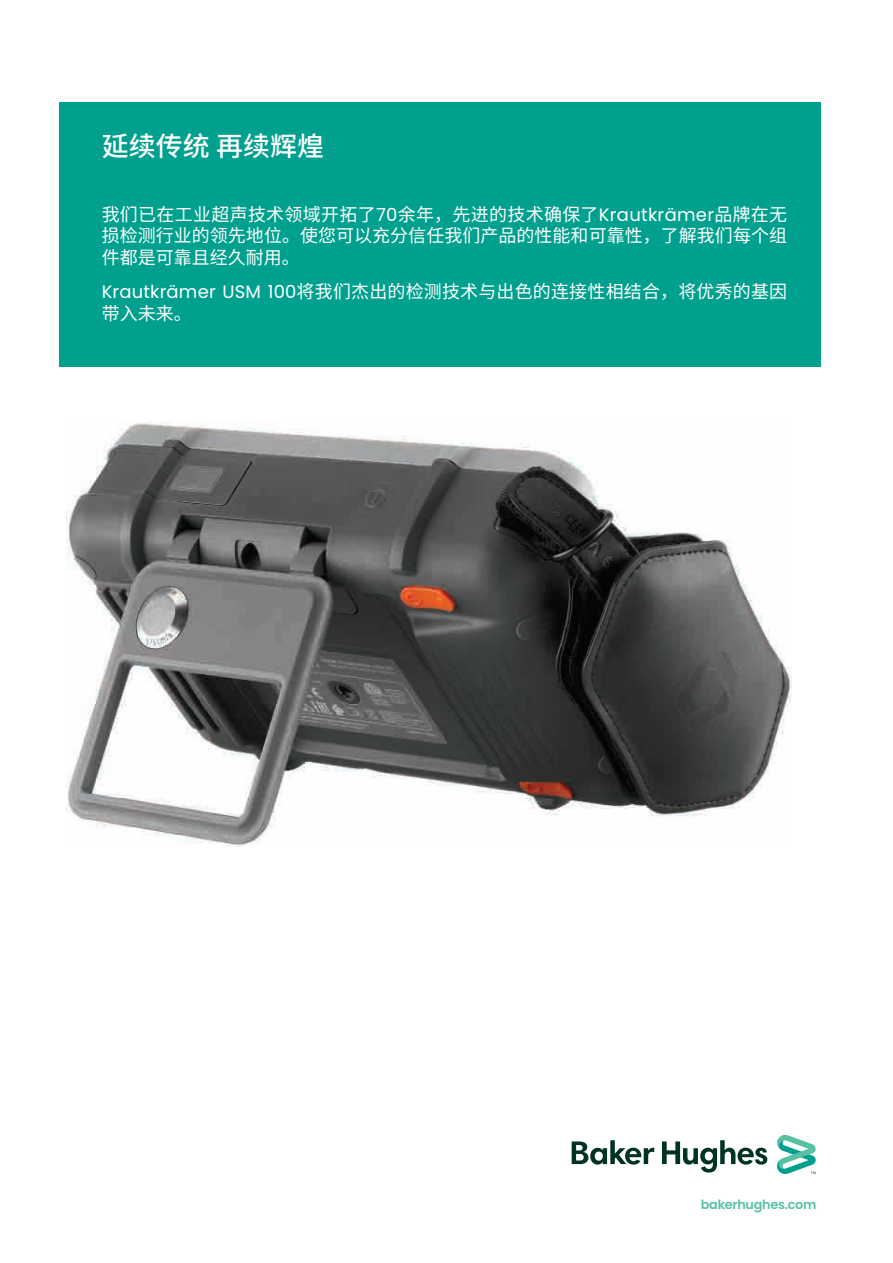
<style>
.page{position:relative;width:893px;height:1263px;background:#fff}
.page>*{position:absolute;margin:0;border:0;box-sizing:border-box;transform-origin:0 0}
.t1{font:500 27px "Source Han Sans CN";color:#fff}
.t2{font:18px/21.6px "Source Han Sans CN";color:#fff;text-align:justify}
.t3{font:600 12.75px "Poppins";letter-spacing:-.02em;color:#59c1a3}
.s1{font-family:"Poppins"}
</style>
<div class="page">
<svg style="left:572px;top:1140px;width:195px;height:32px"></svg>
<svg style="left:777px;top:1134px;width:39px;height:40px"></svg>
<div style="left:60px;top:102px;width:761px;height:264px;background:#00a08e"></div>
<img style="left:66px;top:421px;width:725px;height:426px">
<h1 class="t1" style="left:102px;top:131px;width:224px">延续传统再续辉煌</h1>
<p class="t2" style="left:102px;top:204px;width:687px">我们已在工业超声技术领域开拓了<span class="s1">70</span>余年，先进的技术确保了<span class="s1">Krautkrämer</span>品牌在无损检测行业的领先地位。使您可以充分信任我们产品的性能和可靠性，了解我们每个组件都是可靠且经久耐用。</p>
<p class="t2" style="left:102px;top:281px;width:687px"><span class="s1">Krautkrämer USM 100</span>将我们杰出的检测技术与出色的连接性相结合，将优秀的基因带入未来。</p>
<p class="t3" style="left:701px;top:1197px;width:117px">bakerhughes.com</p>
</div>
